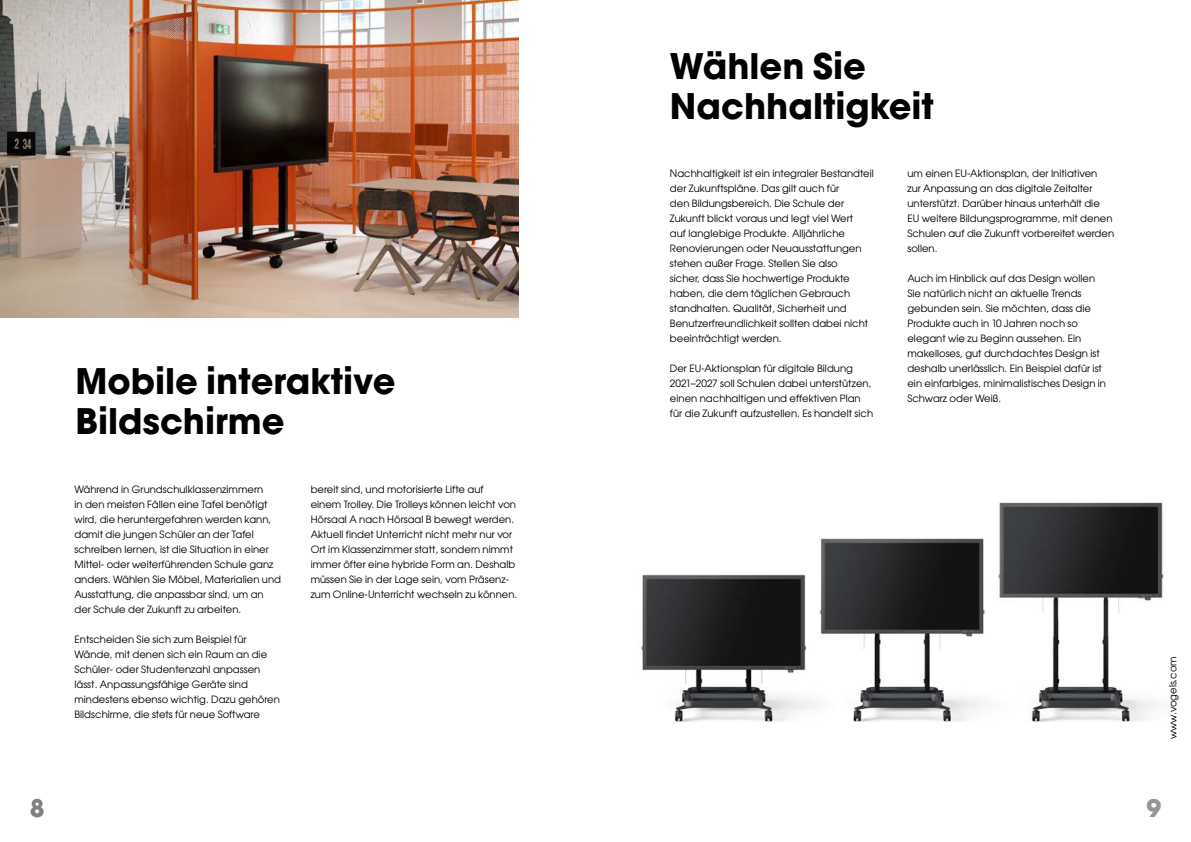
<style>
.page{position:relative;width:1191px;height:842px;background:#fff}
.page>*{position:absolute;margin:0;border:0;box-sizing:border-box;transform-origin:0 0}
.t1{font:35px/40px "Avant Garde Gothic Bd ITC";color:#000}
.t2{font:24px "Avant Garde Gothic Bd ITC";color:#7f8080}
.t3{font:24px "Avant Garde Gothic Bd ITC";color:#939598}
.t4{font:10px/15px "Avant Garde Gothic Bk ITC";letter-spacing:.005em;color:#000}
</style>
<div class="page">
<img style="left:641px;top:502px;width:523px;height:220px">
<img style="left:0;top:0;width:518px;height:317px">
<h1 class="t1" style="left:75px;top:362px;width:321px">Mobile interaktive<br>Bildschirme</h1>
<p class="t4" style="left:74px;top:482px;width:208px">Während in Grundschulklassenzimmern<br>in den meisten Fällen eine Tafel benötigt wird, die heruntergefahren werden kann, damit die jungen Schüler an der Tafel schreiben lernen, ist die Situation in einer Mittel- oder weiterführenden Schule ganz anders. Wählen Sie Möbel, Materialien und Ausstattung, die anpassbar sind, um an der Schule der Zukunft zu arbeiten.</p>
<p class="t4" style="left:74px;top:632px;width:207px">Entscheiden Sie sich zum Beispiel für Wände, mit denen sich ein Raum an die Schüler- oder Studentenzahl anpassen lässt. Anpassungsfähige Geräte sind mindestens ebenso wichtig. Dazu gehören Bildschirme, die stets für neue Software</p>
<p class="t4" style="left:311px;top:482px;width:208px">bereit sind, und motorisierte Lifte auf<br>einem Trolley. Die Trolleys können leicht von Hörsaal A nach Hörsaal B bewegt werden.<br>Aktuell findet Unterricht nicht mehr nur vor Ort im Klassenzimmer statt, sondern nimmt immer öfter eine hybride Form an. Deshalb müssen Sie in der Lage sein, vom Präsenz&shy;zum Online-Unterricht wechseln zu können.</p>
<h1 class="t1" style="left:670px;top:46px;width:265px">Wählen Sie<br>Nachhaltigkeit</h1>
<p class="t4" style="left:670px;top:165px;width:205px">Nachhaltigkeit ist ein integraler Bestandteil der Zukunftspläne. Das gilt auch für<br>den Bildungsbereich. Die Schule der Zukunft blickt voraus und legt viel Wert<br>auf langlebige Produkte. Alljährliche Renovierungen oder Neuausstattungen stehen außer Frage. Stellen Sie also<br>sicher, dass Sie hochwertige Produkte haben, die dem täglichen Gebrauch standhalten. Qualität, Sicherheit und Benutzerfreundlichkeit sollten dabei nicht beeinträchtigt werden.</p>
<p class="t4" style="left:670px;top:360px;width:205px">Der EU-Aktionsplan für digitale Bildung 2021–2027 soll Schulen dabei unterstützen, einen nachhaltigen und effektiven Plan für die Zukunft aufzustellen. Es handelt sich</p>
<p class="t4" style="left:907px;top:165px;width:208px">um einen EU-Aktionsplan, der Initiativen<br>zur Anpassung an das digitale Zeitalter unterstützt. Darüber hinaus unterhält die EU weitere Bildungsprogramme, mit denen Schulen auf die Zukunft vorbereitet werden sollen.</p>
<p class="t4" style="left:907px;top:270px;width:200px">Auch im Hinblick auf das Design wollen Sie natürlich nicht an aktuelle Trends gebunden sein. Sie möchten, dass die Produkte auch in 10 Jahren noch so elegant wie zu Beginn aussehen. Ein makelloses, gut durchdachtes Design ist deshalb unerlässlich. Ein Beispiel dafür ist ein einfarbiges, minimalistisches Design in Schwarz oder Weiß.</p>
<p class="t4" style="left:1165px;top:739px;width:84px;rotate:-90deg">www.vogels.com</p>
<h2 class="t2" style="left:30px;top:792px;width:16px">8</h2>
<h2 class="t3" style="left:1146px;top:792px;width:16px">9</h2>
</div>
